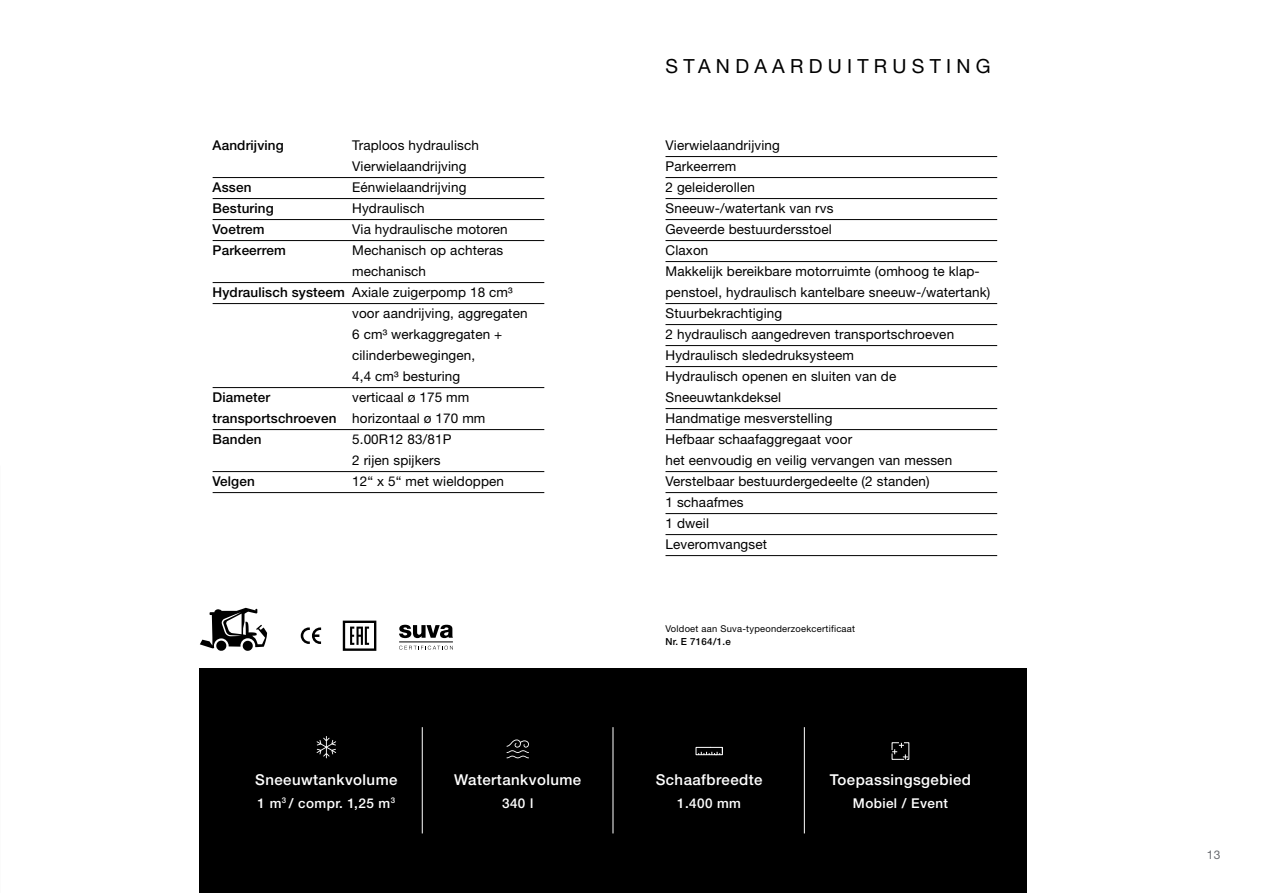
<style>
.page{position:relative;width:1263px;height:893px;background:#fff}
.page>*{position:absolute;margin:0;border:0;box-sizing:border-box;transform-origin:0 0}
.t1{font:19.5px "Helvetica Neue LT Std";letter-spacing:.27em;color:#000}
.t2{font:500 15px "Helvetica Neue LT Std";letter-spacing:.03em;color:#fff}
.t3{font:13.5px/21px "Helvetica Neue LT Std";letter-spacing:.01em;color:#000}
.t4{font:500 13.5px "Helvetica Neue LT Std";letter-spacing:.01em;color:#000}
.t5{font:500 13.5px "Helvetica Neue LT Std";letter-spacing:.03em;color:#fff}
.t6{font:12px "Helvetica Neue LT Std";color:#6a6c71}
.t7{font:500 9.75px "Helvetica Neue LT Std";letter-spacing:.025em;color:#000}
.t8{font:9.3px "Helvetica Neue LT Std";letter-spacing:.025em;color:#000}
.s1{font-weight:500}
</style>
<div class="page">
<div style="left:200px;top:669px;width:827px;height:224px;background:#000"></div>
<hr style="left:422px;top:727px;width:1px;height:106px;background:#fff">
<hr style="left:612px;top:727px;width:1px;height:106px;background:#fff">
<hr style="left:804px;top:727px;width:1px;height:106px;background:#fff">
<svg style="left:317px;top:736px;width:19px;height:22px"></svg>
<svg style="left:506px;top:739px;width:23px;height:19px"></svg>
<svg style="left:891px;top:742px;width:19px;height:18px"></svg>
<svg style="left:695px;top:746px;width:28px;height:10px"></svg>
<svg style="left:200px;top:608px;width:67px;height:43px"></svg>
<svg style="left:301px;top:627px;width:20px;height:17px"></svg>
<svg style="left:350px;top:627px;width:19px;height:18px"></svg>
<div style="left:343px;top:621px;width:33px;height:30px;border:2px solid #000"></div>
<hr style="left:399px;top:642px;width:54px;height:1px;background:#000">
<svg style="left:399px;top:646px;width:54px;height:4px"></svg>
<svg style="left:399px;top:625px;width:54px;height:13px"></svg>
<hr style="left:213px;top:177px;width:331px;height:1px;background:#000">
<hr style="left:213px;top:198px;width:331px;height:1px;background:#000">
<hr style="left:213px;top:219px;width:331px;height:1px;background:#000">
<hr style="left:213px;top:240px;width:331px;height:1px;background:#000">
<hr style="left:213px;top:282px;width:331px;height:1px;background:#000">
<hr style="left:213px;top:303px;width:331px;height:1px;background:#000">
<hr style="left:213px;top:387px;width:331px;height:1px;background:#000">
<hr style="left:213px;top:429px;width:331px;height:1px;background:#000">
<hr style="left:213px;top:471px;width:331px;height:1px;background:#000">
<hr style="left:213px;top:492px;width:331px;height:1px;background:#000">
<hr style="left:665px;top:156px;width:332px;height:1px;background:#000">
<hr style="left:665px;top:177px;width:332px;height:1px;background:#000">
<hr style="left:665px;top:198px;width:332px;height:1px;background:#000">
<hr style="left:665px;top:219px;width:332px;height:1px;background:#000">
<hr style="left:665px;top:240px;width:332px;height:1px;background:#000">
<hr style="left:665px;top:261px;width:332px;height:1px;background:#000">
<hr style="left:665px;top:303px;width:332px;height:1px;background:#000">
<hr style="left:665px;top:324px;width:332px;height:1px;background:#000">
<hr style="left:665px;top:345px;width:332px;height:1px;background:#000">
<hr style="left:665px;top:366px;width:332px;height:1px;background:#000">
<hr style="left:665px;top:408px;width:332px;height:1px;background:#000">
<hr style="left:665px;top:429px;width:332px;height:1px;background:#000">
<hr style="left:665px;top:471px;width:332px;height:1px;background:#000">
<hr style="left:665px;top:492px;width:332px;height:1px;background:#000">
<hr style="left:665px;top:513px;width:332px;height:1px;background:#000">
<hr style="left:665px;top:534px;width:332px;height:1px;background:#000">
<hr style="left:665px;top:555px;width:332px;height:1px;background:#000">
<p class="t4" style="left:213px;top:137px;width:73px">Aandrijving</p>
<p class="t3" style="left:352px;top:134px;width:128px">Traploos hydraulisch<br>Vierwielaandrijving</p>
<p class="t4" style="left:213px;top:179px;width:40px">Assen</p>
<p class="t3" style="left:352px;top:176px;width:116px">Eénwielaandrijving</p>
<p class="t4" style="left:213px;top:200px;width:63px">Besturing</p>
<p class="t3" style="left:352px;top:197px;width:74px">Hydraulisch</p>
<p class="t4" style="left:213px;top:221px;width:54px">Voetrem</p>
<p class="t3" style="left:352px;top:218px;width:157px">Via hydraulische motoren</p>
<p class="t4" style="left:213px;top:242px;width:75px">Parkeerrem</p>
<p class="t3" style="left:352px;top:239px;width:153px">Mechanisch op achteras</p>
<p class="t3" style="left:352px;top:260px;width:75px">mechanisch</p>
<p class="t3" style="left:213px;top:281px;width:302px"><span class="s1">Hydraulisch systeem</span> Axiale zuigerpomp 18 cm³</p>
<p class="t3" style="left:352px;top:302px;width:177px">voor aandrijving, aggregaten</p>
<p class="t3" style="left:352px;top:323px;width:152px">6 cm³ werkaggregaten +</p>
<p class="t3" style="left:352px;top:344px;width:125px">cilinderbewegingen,</p>
<p class="t3" style="left:352px;top:365px;width:110px">4,4 cm³ besturing</p>
<p class="t4" style="left:213px;top:389px;width:59px">Diameter</p>
<p class="t3" style="left:213px;top:386px;width:274px;text-indent:139px">verticaal ø 175 mm <span class="s1">transportschroeven</span> horizontaal ø 170 mm<br><span class="s1">Banden</span></p>
<p class="t3" style="left:352px;top:428px;width:101px">5.00R12 83/81P<br>2 rijen spijkers</p>
<p class="t4" style="left:213px;top:473px;width:44px">Velgen</p>
<p class="t3" style="left:352px;top:470px;width:154px">12“ x 5“ met wieldoppen</p>
<p class="t2" style="left:255px;top:770px;width:144px">Sneeuwtankvolume</p>
<p class="t5" style="left:258px;top:795px;width:139px">1 m<sup>3</sup> / compr. 1,25 m<sup>3</sup></p>
<p class="t2" style="left:454px;top:770px;width:129px">Watertankvolume</p>
<p class="t5" style="left:502px;top:795px;width:33px">340 l</p>
<h1 class="t1" style="left:665px;top:54px;width:327px">STANDAARDUITRUSTING</h1>
<p class="t3" style="left:665px;top:134px;width:326px">Vierwielaandrijving<br>Parkeerrem<br>2 geleiderollen<br>Sneeuw-/watertank van rvs<br>Geveerde bestuurdersstoel<br>Claxon<br>Makkelijk bereikbare motorruimte (omhoog te klap&shy;penstoel, hydraulisch kantelbare sneeuw-/watertank)<br>Stuurbekrachtiging<br>2 hydraulisch aangedreven transportschroeven<br>Hydraulisch slededruksysteem<br>Hydraulisch openen en sluiten van de<br>Sneeuwtankdeksel<br>Handmatige mesverstelling<br>Hefbaar schaafaggregaat voor<br>het eenvoudig en veilig vervangen van messen<br>Verstelbaar bestuurdergedeelte (2 standen)<br>1 schaafmes<br>1 dweil<br>Leveromvangset</p>
<p class="t8" style="left:665px;top:623px;width:191px">Voldoet aan Suva-typeonderzoekcertificaat</p>
<p class="t7" style="left:665px;top:636px;width:67px">Nr. E 7164/1.e</p>
<p class="t2" style="left:656px;top:770px;width:108px">Schaafbreedte</p>
<p class="t5" style="left:677px;top:795px;width:65px">1.400 mm</p>
<p class="t2" style="left:830px;top:770px;width:143px">Toepassingsgebied</p>
<p class="t5" style="left:853px;top:795px;width:97px">Mobiel / Event</p>
<p class="t6" style="left:1207px;top:847px;width:15px">13</p>
</div>
